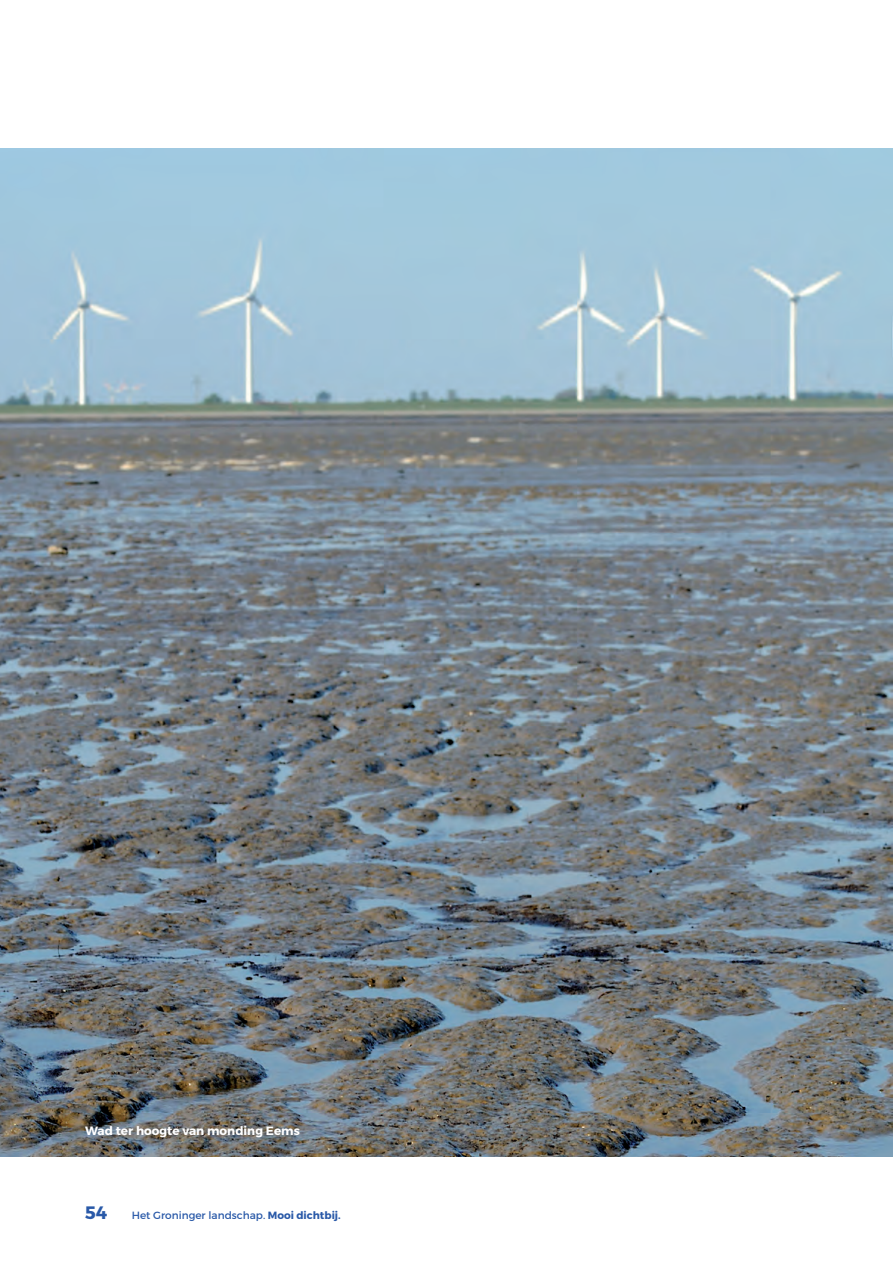
<style>
.page{position:relative;width:893px;height:1263px;background:#fff}
.page>*{position:absolute;margin:0;border:0;box-sizing:border-box;transform-origin:0 0}
.t1{font:700 18px "Montserrat";color:#2959a8}
.t2{font:700 12px "Montserrat";color:#fff}
.t3{font:10.5px "Montserrat";color:#2959a8}
.s1{font-weight:700}
</style>
<div class="page">
<img style="left:0;top:148px;width:893px;height:1008px">
<p class="t2" style="left:85px;top:1123px;width:216px">Wad ter hoogte van monding Eems</p>
<h1 class="t1" style="left:85px;top:1201px;width:24px">54</h1>
<p class="t3" style="left:132px;top:1209px;width:210px">Het Groninger landschap. <span class="s1">Mooi dichtbij.</span></p>
</div>
